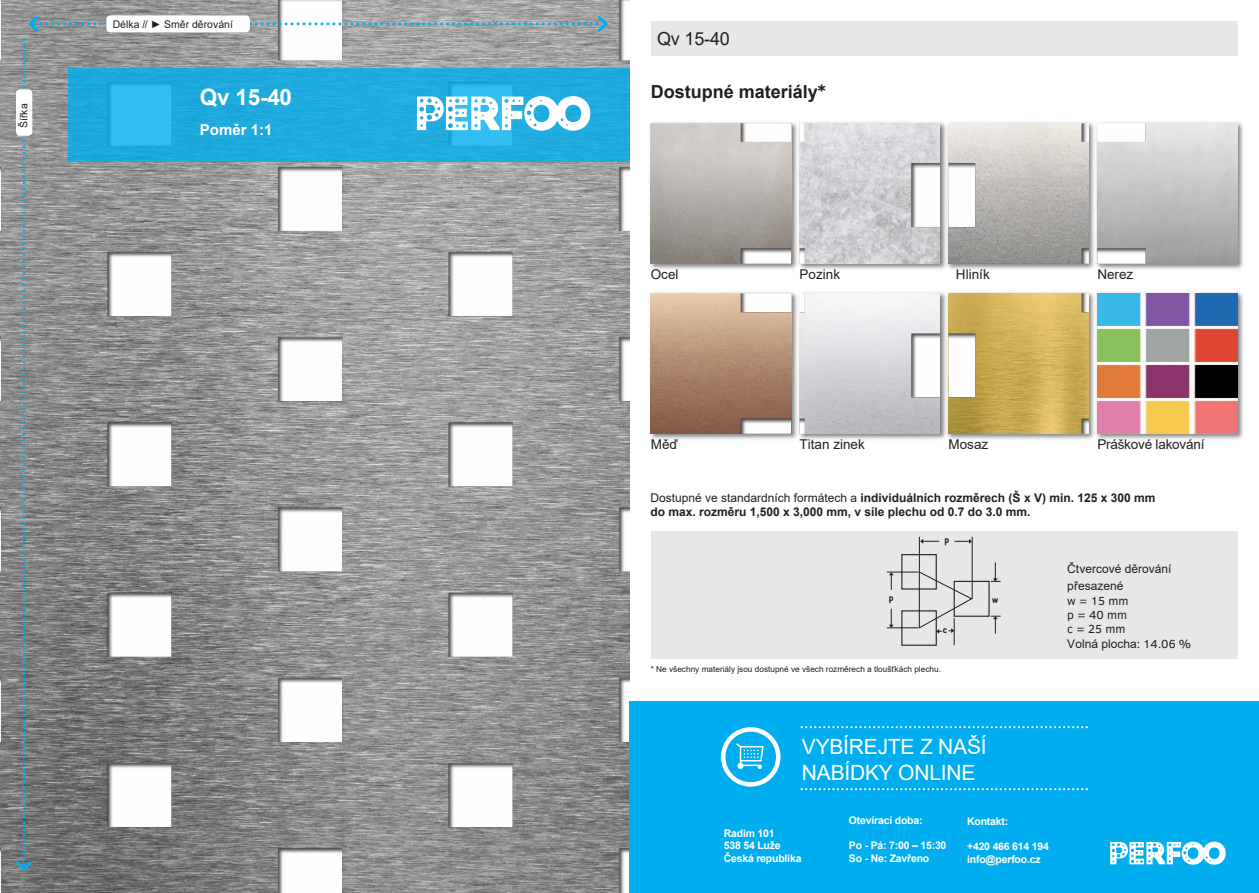
<style>
.page{position:relative;width:1259px;height:893px;background:#fff}
.page>*{position:absolute;margin:0;border:0;box-sizing:border-box;transform-origin:0 0}
.t1{font:700 22.5px "Arial";color:#fff}
.t2{font:21px/25.2px "Arial";letter-spacing:-.01em;color:#fff}
.t3{font:700 18px "Arial";color:#231f20}
.t4{font:18px "Arial";color:#231f20}
.t5{font:700 15px "Arial";color:#fff}
.t6{font:13.5px "Arial";letter-spacing:-.01em;color:#231f20}
.t7{font:13.5px "Arial";color:#231f20}
.t8{font:700 12px/13.8px "Arial";color:#231f20}
.t9{font:12px/17px "Arial";color:#231f20}
.t10{font:12px/14.4px "Clear Sans";color:#231f20;text-align:justify}
.t11{font:700 10.5px/12.6px "Arial";letter-spacing:-.02em;color:#fff}
.t12{font:10.5px "Arial";color:#231f20}
.t13{font:700 10.2px "Conduit ITC Pro";color:#231f20}
.t14{font:8.25px "Arial";color:#231f20}
.s1{font-weight:700}
.s2{font-style:inherit}
.s3{font-family:"Clear Sans"}
.s4{font-weight:400}
</style>
<div class="page">
<img style="left:0;top:0;width:629px;height:893px">
<img style="left:1091px;top:121px;width:153px;height:148px">
<img style="left:650px;top:293px;width:144px;height:146px">
<img style="left:951px;top:434px;width:140px;height:5px">
<img style="left:794px;top:434px;width:157px;height:5px">
<img style="left:1091px;top:292px;width:153px;height:147px">
<div style="left:651px;top:531px;width:586px;height:128px;background:#e6e7e9"></div>
<hr style="left:887px;top:627px;width:31px;height:1px;background:#231f20">
<hr style="left:887px;top:572px;width:31px;height:1px;background:#231f20">
<svg style="left:889px;top:609px;width:4px;height:19px"></svg>
<svg style="left:889px;top:572px;width:4px;height:18px"></svg>
<hr style="left:919px;top:537px;width:1px;height:35px;background:#231f20">
<hr style="left:972px;top:537px;width:1px;height:62px;background:#231f20">
<svg style="left:900px;top:553px;width:100px;height:93px"></svg>
<svg style="left:920px;top:539px;width:19px;height:5px"></svg>
<svg style="left:954px;top:539px;width:18px;height:5px"></svg>
<div style="left:629px;top:702px;width:630px;height:191px;background:#00aeef"></div>
<img style="left:651px;top:123px;width:586px;height:311px">
<div style="left:68px;top:68px;width:561px;height:94px;background:#1fabdf"></div>
<svg style="left:13px;top:13px;width:597px;height:861px"></svg>
<div style="left:651px;top:21px;width:586px;height:34px;background:#e6e7e9"></div>
<svg style="left:800px;top:726px;width:288px;height:2px"></svg>
<svg style="left:800px;top:788px;width:288px;height:2px"></svg>
<svg style="left:721px;top:727px;width:59px;height:60px"></svg>
<svg style="left:1110px;top:842px;width:115px;height:23px"></svg>
<p class="t12" style="left:17px;top:128px;width:26px;rotate:-90deg">Šířka</p>
<p class="t12" style="left:113px;top:17px;width:122px">Délka // <span class="s1">►</span> Směr děrování</p>
<h1 class="t1" style="left:200px;top:81px;width:94px">Q<span class="s2">v</span> 15-40</h1>
<p class="t5" style="left:200px;top:119px;width:74px">Poměr 1:1</p>
<h3 class="t4" style="left:657px;top:26px;width:74px">Q<span class="s2">v</span> 15-40</h3>
<h3 class="t3" style="left:651px;top:79px;width:177px">Dostupné materiály<span class="s3">*</span></h3>
<p class="t7" style="left:651px;top:265px;width:29px">Ocel</p>
<p class="t7" style="left:799px;top:265px;width:42px">Pozink</p>
<p class="t7" style="left:956px;top:265px;width:35px">Hliník</p>
<p class="t7" style="left:1097px;top:265px;width:38px">Nerez</p>
<p class="t6" style="left:651px;top:435px;width:29px">Měď</p>
<p class="t6" style="left:799px;top:435px;width:67px">Titan zinek</p>
<p class="t6" style="left:948px;top:435px;width:41px">Mosaz</p>
<p class="t6" style="left:1097px;top:435px;width:109px">Práškové lakování</p>
<p class="t8" style="left:650px;top:491px;width:506px"><span class="s4">Dostupné ve standardních formátech a</span> individuálních rozměrech (Š x V) min. 125 x 300 mm do max. rozměru 1,500 x 3,000 mm, v síle plechu od <span class="s2">0.7 do 3.0</span> mm.</p>
<p class="t13" style="left:944px;top:534px;width:6px">p</p>
<p class="t13" style="left:889px;top:592px;width:6px">p</p>
<p class="t13" style="left:992px;top:593px;width:8px">w</p>
<p class="t13" style="left:943px;top:624px;width:6px">c</p>
<p class="t14" style="left:651px;top:663px;width:292px">* Ne všechny materiály jsou dostupné ve všech rozměrech a tloušťkách plechu.</p>
<p class="t9" style="left:1067px;top:560px;width:106px">Čtvercové děrování přesazené</p>
<p class="t10" style="left:1067px;top:593px;width:63px">w = 15 mm p = 40 mm c = 25 mm</p>
<p class="t9" style="left:1067px;top:635px;width:125px">Volná plocha<span class="s3">: 14.06 %</span></p>
<h2 class="t2" style="left:802px;top:734px;width:186px">VYBÍREJTE Z NAŠÍ<br>NABÍDKY ONLINE</h2>
<p class="t11" style="left:724px;top:827px;width:79px">Radim 101<br>538 54 Luže<br>Česká republika</p>
<p class="t11" style="left:849px;top:814px;width:75px">Otevírací doba:</p>
<p class="t11" style="left:849px;top:839px;width:99px">Po - Pá: 7:00 – 15:30<br>So - Ne: Zavřeno</p>
<p class="t11" style="left:967px;top:815px;width:43px">Kontakt:</p>
<p class="t11" style="left:967px;top:840px;width:83px">+420 466 614 194 info@perfoo.cz</p>
</div>
